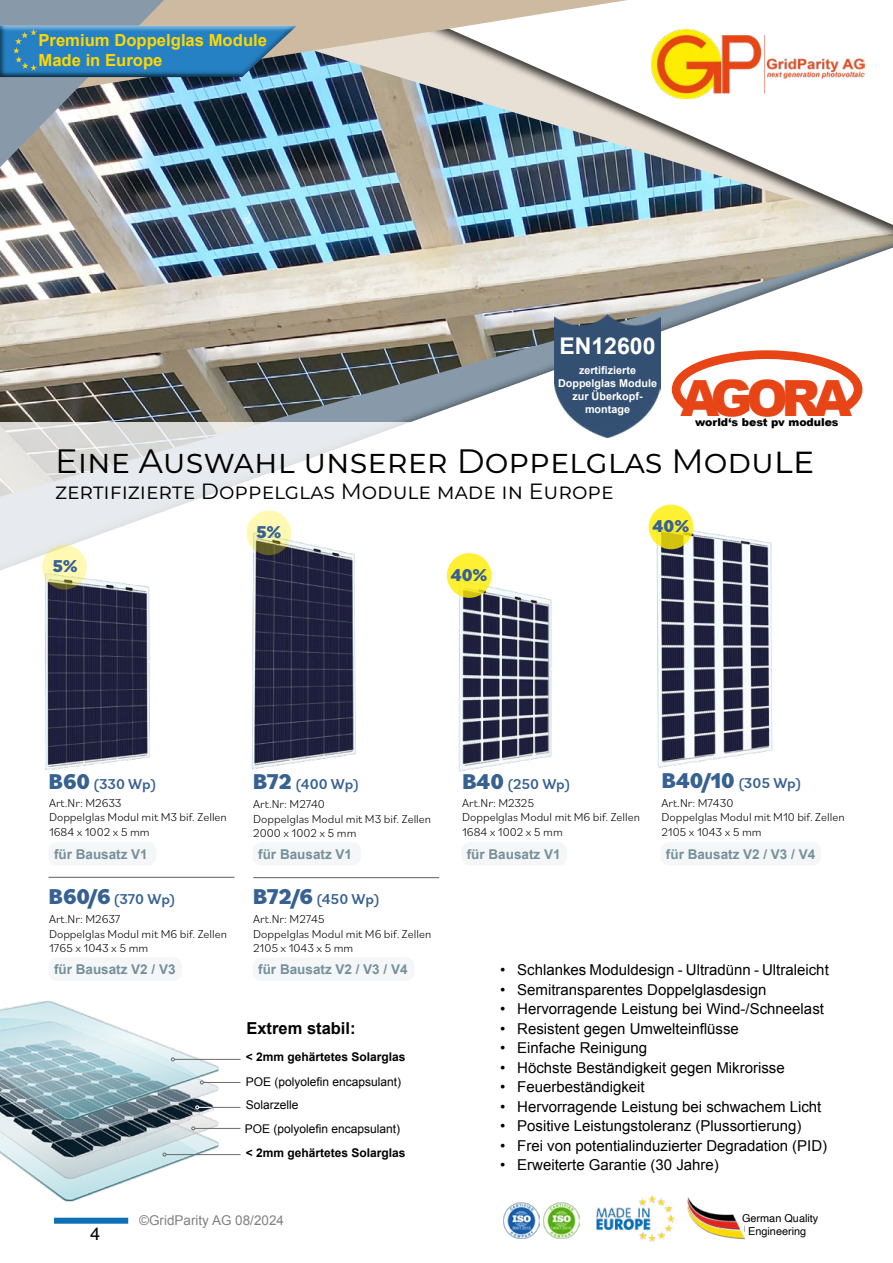
<style>
.page{position:relative;width:893px;height:1263px;background:#fff}
.page>*{position:absolute;margin:0;border:0;box-sizing:border-box;transform-origin:0 0}
.t1{font:900 49.95px "Arial";color:#e74516}
.t2{font:33.75px "Montserrat";color:#000}
.t3{font:700 22.95px "Arial";color:#fff}
.t4{font:22.05px "Montserrat";color:#000}
.t5{font:800 18px "Bilo";color:#376191}
.t6{font:18px "Helvetica";color:#000}
.t7{font:700 16.65px/20px "Arial";color:#ffd602}
.t8{font:700 16.5px "Arial";color:#000}
.t9{font:15px "Arial";color:#000}
.t10{font:500 15px "Bilo";letter-spacing:-.005em;color:#376191}
.t11{font:700 13.5px "Arial";color:#75909a}
.t12{font:13.5px "Arial";color:#000}
.t13{font:300 12px/14.4px "Bilo";color:#000}
.t14{font:12px/22.6px "Arial";color:#000}
.t15{font:700 12px "Arial";color:#000}
.t16{font:10.95px/13px "Helvetica";color:#000;text-align:center}
.t17{font:900 10.95px "Arial";letter-spacing:-.005em;color:#000}
.t18{font:700 10.8px/12.9px "Arial";color:#fff;text-align:center}
.s1{font-size:37.8px}
.s2{font-weight:800;font-size:22.5px}
.s3{font-style:inherit}
</style>
<div class="page">
<div style="left:54px;top:1218px;width:74px;height:6px;background:#0e71b8"></div>
<img style="left:687px;top:1197px;width:57px;height:43px">
<img style="left:596px;top:1195px;width:79px;height:47px">
<img style="left:504px;top:1203px;width:35px;height:35px">
<img style="left:544px;top:1203px;width:35px;height:35px">
<img style="left:0;top:167px;width:150px;height:61px">
<img style="left:150px;top:101px;width:224px;height:127px">
<div style="left:374px;top:0;width:519px;height:264px;background:#000;opacity:.75"></div>
<img style="left:384px;top:0;width:508px;height:225px">
<div style="left:0;top:228px;width:893px;height:377px;background:#000;opacity:.75"></div>
<img style="left:0;top:248px;width:892px;height:333px">
<svg style="left:0;top:581px;width:892px;height:24px"></svg>
<svg style="left:297px;top:0;width:331px;height:101px"></svg>
<hr style="left:892px;top:0;width:1px;height:630px;background:#fff">
<img style="left:652px;top:29px;width:213px;height:70px">
<svg style="left:0;top:422px;width:892px;height:157px"></svg>
<img style="left:39px;top:567px;width:114px;height:203px">
<img style="left:246px;top:533px;width:115px;height:237px">
<svg style="left:42px;top:545px;width:45px;height:45px;fill:#fff9b3"></svg>
<svg style="left:246px;top:510px;width:45px;height:45px;fill:#fff9b3"></svg>
<img style="left:0;top:1000px;width:227px;height:202px">
<hr style="left:174px;top:1059px;width:66px;height:1px;background:#6b6b6a">
<svg style="left:171px;top:1057px;width:4px;height:4px"></svg>
<hr style="left:203px;top:1082px;width:37px;height:1px;background:#6b6b6a">
<svg style="left:200px;top:1080px;width:4px;height:4px"></svg>
<hr style="left:195px;top:1128px;width:45px;height:1px;background:#6b6b6a">
<svg style="left:191px;top:1126px;width:4px;height:4px"></svg>
<hr style="left:166px;top:1154px;width:74px;height:1px;background:#6b6b6a">
<hr style="left:199px;top:1107px;width:41px;height:1px;background:#6b6b6a">
<svg style="left:195px;top:1105px;width:17px;height:4px"></svg>
<img style="left:653px;top:521px;width:121px;height:247px">
<svg style="left:649px;top:505px;width:44px;height:44px;fill:#fff033"></svg>
<svg style="left:667px;top:346px;width:200px;height:72px"></svg>
<img style="left:443px;top:572px;width:124px;height:200px">
<svg style="left:447px;top:553px;width:45px;height:45px;fill:#fff033"></svg>
<img style="left:555px;top:314px;width:105px;height:123px">
<img style="left:0;top:0;width:297px;height:167px">
<div style="left:0;top:17px;width:304px;height:17px;background:#fff;opacity:.75"></div>
<div style="left:0;top:21px;width:301px;height:59px;background:#000;opacity:.75"></div>
<img style="left:11px;top:26px;width:27px;height:48px">
<div style="left:49px;top:842px;width:107px;height:23px;background:#f4f6f8;border-radius:9px"></div>
<div style="left:253px;top:842px;width:108px;height:23px;background:#f4f6f8;border-radius:9px"></div>
<div style="left:49px;top:957px;width:133px;height:24px;background:#f4f6f8;border-radius:9px"></div>
<div style="left:253px;top:957px;width:162px;height:24px;background:#f4f6f8;border-radius:9px"></div>
<hr style="left:49px;top:877px;width:185px;height:1px;background:#5d5e5d">
<hr style="left:253px;top:877px;width:186px;height:1px;background:#5d5e5d">
<div style="left:461px;top:842px;width:106px;height:23px;background:#f4f6f8;border-radius:9px"></div>
<div style="left:660px;top:842px;width:161px;height:23px;background:#f4f6f8;border-radius:9px"></div>
<p class="t7" style="left:38px;top:30px;width:230px">Premium Doppelglas Module<br>Made in Europe</p>
<h3 class="t3" style="left:560px;top:331px;width:97px">EN12600</h3>
<p class="t18" style="left:558px;top:364px;width:100px">zertifizierte<br>Doppelglas Module zur Überkopf&shy;montage</p>
<h1 class="t1" style="left:711px;top:362px;width:143px">GORA</h1>
<h1 class="t1" style="left:681px;top:362px;width:40px">A</h1>
<p class="t17" style="left:695px;top:414px;width:145px">world‘s best pv modules</p>
<h2 class="t2" style="left:55px;top:437px;width:761px">Eine Auswahl unserer Doppelglas Modu<span class="s1">le</span></h2>
<h3 class="t4" style="left:55px;top:476px;width:560px">zertifizierte Doppelglas Module made in Europe</h3>
<p class="t5" style="left:52px;top:554px;width:27px">5%</p>
<p class="t5" style="left:256px;top:519px;width:27px">5%</p>
<p class="t5" style="left:451px;top:562px;width:38px">40%</p>
<p class="t5" style="left:652px;top:514px;width:38px">40%</p>
<p class="t10" style="left:49px;top:773px;width:109px"><span class="s2">B60</span> (330 Wp)</p>
<p class="t13" style="left:49px;top:795px;width:179px">Art.Nr: M2633<br>Doppelglas Modul mit M3 bif. Zellen<br>1684 x 1002 x 5 mm</p>
<p class="t10" style="left:253px;top:773px;width:108px"><span class="s2">B72</span> (400 Wp)</p>
<p class="t13" style="left:253px;top:796px;width:179px">Art.Nr: M2740<br>Doppelglas Modul mit M3 bif. Zellen<br>2000 x 1002 x 5 mm</p>
<p class="t11" style="left:54px;top:845px;width:95px">für Bausatz V1</p>
<p class="t11" style="left:258px;top:845px;width:95px">für Bausatz V1</p>
<p class="t10" style="left:49px;top:888px;width:129px"><span class="s2">B60/6</span> (370 Wp)</p>
<p class="t13" style="left:49px;top:912px;width:180px">Art.Nr: M2637<br>Doppelglas Modul mit M6 bif. Zellen<br>1765 x 1043 x 5 mm</p>
<p class="t10" style="left:253px;top:888px;width:129px"><span class="s2">B72/6</span> (450 Wp)</p>
<p class="t13" style="left:253px;top:912px;width:180px">Art.Nr: M2745<br>Doppelglas Modul mit M6 bif. Zellen<br>2105 x 1043 x 5 mm</p>
<p class="t11" style="left:54px;top:960px;width:123px">für Bausatz V2 / V3</p>
<p class="t11" style="left:258px;top:960px;width:151px">für Bausatz V2 / V3 / V4</p>
<p class="t8" style="left:246px;top:1017px;width:111px">Extrem stabil:</p>
<p class="t6" style="left:90px;top:1220px;width:12px">4</p>
<p class="t15" style="left:246px;top:1049px;width:161px">&lt; 2mm gehärtetes Solarglas</p>
<p class="t14" style="left:246px;top:1071px;width:157px">POE (polyolefin encapsulant)<br>Solarzelle</p>
<p class="t14" style="left:245px;top:1118px;width:157px">POE (polyolefin encapsulant)</p>
<p class="t15" style="left:246px;top:1145px;width:161px">&lt; 2mm gehärtetes Solarglas</p>
<p class="t12" style="left:139px;top:1211px;width:147px">©GridParity AG <span class="s3">08/2024</span></p>
<p class="t10" style="left:462px;top:773px;width:110px"><span class="s2">B40</span> (250 Wp)</p>
<p class="t13" style="left:462px;top:795px;width:180px">Art.Nr: M2325<br>Doppelglas Modul mit M6 bif. Zellen<br>1684 x 1002 x 5 mm</p>
<p class="t10" style="left:662px;top:773px;width:142px"><span class="s2">B40/10</span> (305 Wp)</p>
<p class="t13" style="left:662px;top:795px;width:185px">Art.Nr: M7430<br>Doppelglas Modul mit M10 bif. Zellen<br>2105 x 1043 x 5 mm</p>
<p class="t11" style="left:467px;top:845px;width:95px">für Bausatz V1</p>
<p class="t11" style="left:666px;top:845px;width:151px">für Bausatz V2 / V3 / V4</p>
<p class="t9" style="left:500px;top:960px;width:330px">• Schlankes Moduldesign - Ultradünn - Ultraleicht</p>
<p class="t9" style="left:500px;top:980px;width:268px">• Semitransparentes Doppelglasdesign</p>
<p class="t9" style="left:500px;top:999px;width:325px">• Hervorragende Leistung bei Wind-/Schneelast</p>
<p class="t9" style="left:500px;top:1019px;width:240px">• Resistent gegen Umwelteinflüsse</p>
<p class="t9" style="left:500px;top:1038px;width:149px">• Einfache Reinigung</p>
<p class="t9" style="left:500px;top:1058px;width:286px">• Höchste Beständigkeit gegen Mikrorisse</p>
<p class="t9" style="left:500px;top:1077px;width:146px">• Feuerbeständigkeit</p>
<p class="t9" style="left:500px;top:1097px;width:323px">• Hervorragende Leistung bei schwachem Licht</p>
<p class="t9" style="left:500px;top:1116px;width:303px">• Positive Leistungstoleranz (Plussortierung)</p>
<p class="t9" style="left:500px;top:1136px;width:329px">• Frei von potentialinduzierter Degradation (PID)</p>
<p class="t9" style="left:500px;top:1155px;width:220px">• Erweiterte Garantie (30 Jahre)</p>
<p class="t16" style="left:742px;top:1212px;width:78px">German Quality<br>Engineering</p>
</div>
